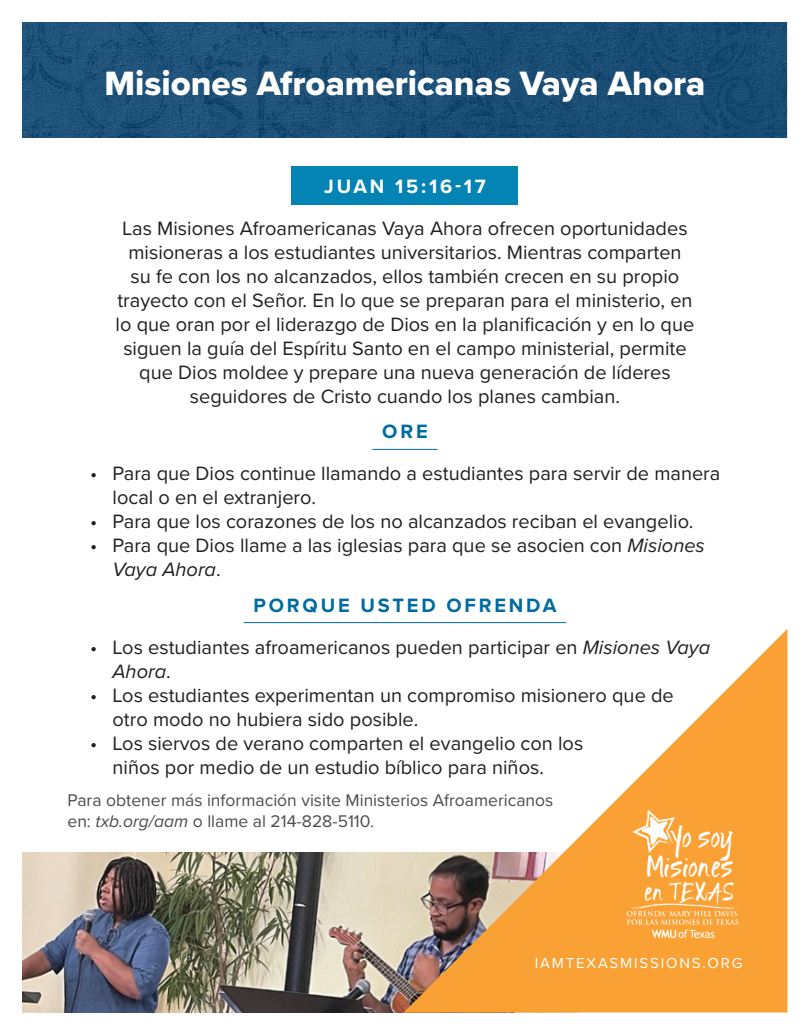
<style>
.page{position:relative;width:810px;height:1035px;background:#fff}
.page>*{position:absolute;margin:0;border:0;box-sizing:border-box;transform-origin:0 0}
.t1{font:35px "Proxima Nova Extrabld";color:#fff}
.t2{font:20px/24px "Proxima Nova";color:#231f20}
.Heading_-_Underlined{font:700 20px "Proxima Nova";letter-spacing:.14em;color:#006ba1}
.Heading_-_Highlighte{font:700 20px "Proxima Nova";letter-spacing:.14em;color:#fff}
.Footnote{font:17.5px/21px "Proxima Nova";color:#4d4d4f}
.URL{font:15px "Proxima Nova";letter-spacing:.12em;color:#fff}
.s1{font-style:italic}
</style>
<div class="page">
<img style="left:22px;top:852px;width:382px;height:160px">
<div style="left:292px;top:166px;width:226px;height:39px;background:#0384b4"></div>
<hr style="left:372px;top:449px;width:66px;height:1px;background:#006ba1">
<hr style="left:244px;top:622px;width:322px;height:1px;background:#006ba1">
<img style="left:22px;top:22px;width:766px;height:116px">
<svg style="left:404px;top:629px;width:383px;height:383px"></svg>
<img style="left:626px;top:808px;width:114px;height:132px">
<p class="t1" style="left:104px;top:57px;width:603px">Misiones Afroamericanas Vaya Ahora</p>
<p class="Heading_-_Highlighte" style="left:324px;top:172px;width:163px">JUAN 15:16-17</p>
<p class="t2" style="left:116px;top:216px;width:580px;text-align:center">Las Misiones Afroamericanas Vaya Ahora ofrecen oportunidades misioneras a los estudiantes universitarios. Mientras comparten<br>su fe con los no alcanzados, ellos también crecen en su propio trayecto con el Señor. En lo que se preparan para el ministerio, en lo que oran por el liderazgo de Dios en la planificación y en lo que siguen la guía del Espíritu Santo en el campo ministerial, permite que Dios moldee y prepare una nueva generación de líderes seguidores de Cristo cuando los planes cambian.</p>
<p class="Heading_-_Underlined" style="left:382px;top:417px;width:47px">ORE</p>
<p class="t2" style="left:112px;top:461px;width:609px;text-indent:-22px">• Para que Dios continue llamando a estudiantes para servir de manera local o en el extranjero.</p>
<p class="t2" style="left:90px;top:509px;width:605px">• Para que los corazones de los no alcanzados reciban el evangelio.</p>
<p class="t2" style="left:112px;top:533px;width:594px;text-indent:-22px">• Para que Dios llame a las iglesias para que se asocien con <span class="s1">Misiones<br>Vaya Ahora</span>.</p>
<p class="Heading_-_Underlined" style="left:254px;top:590px;width:304px">PORQUE USTED OFRENDA</p>
<p class="t2" style="left:112px;top:634px;width:599px;text-indent:-22px">• Los estudiantes afroamericanos pueden participar en <span class="s1">Misiones Vaya<br>Ahora</span>.</p>
<p class="t2" style="left:112px;top:682px;width:563px;text-indent:-22px">• Los estudiantes experimentan un compromiso misionero que de otro modo no hubiera sido posible.</p>
<p class="t2" style="left:112px;top:730px;width:472px;text-indent:-22px">• Los siervos de verano comparten el evangelio con los niños por medio de un estudio bíblico para niños.</p>
<p class="Footnote" style="left:68px;top:789px;width:487px">Para obtener más información visite Ministerios Afroamericanos en: <span class="s1">txb.org/aam</span> o llame al 214-828-5110.</p>
<p class="URL" style="left:535px;top:951px;width:209px">IAMTEXASMISSIONS.ORG</p>
</div>
